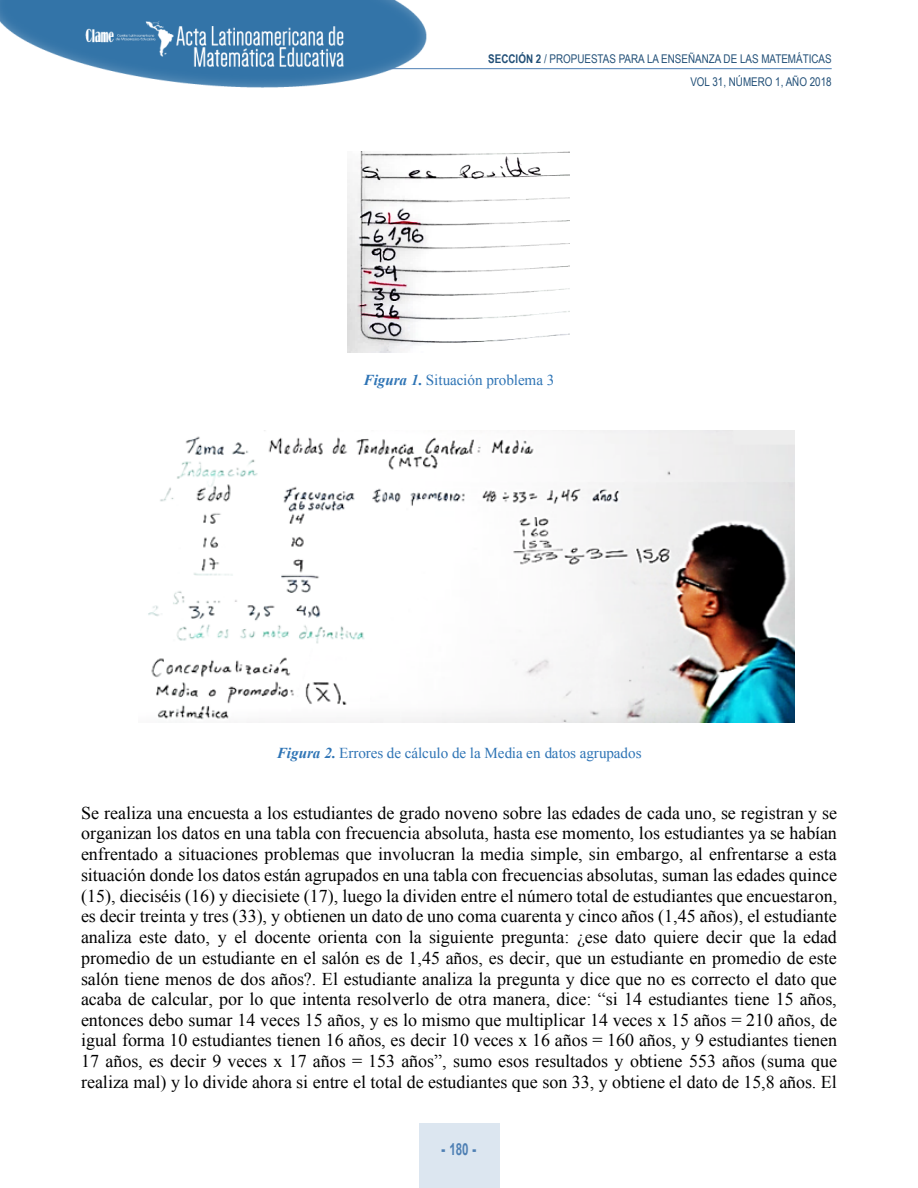
<style>
.page{position:relative;width:918px;height:1188px;background:#fff}
.page>*{position:absolute;margin:0;border:0;box-sizing:border-box;transform-origin:0 0}
.t1{font:18px/20.7px "Times New Roman";color:#000;text-align:justify}
.t2{font:700 16.5px "Arial";color:#4f80b4;scale:.7 1}
.t3{font:15.15px "Times New Roman";color:#2e74b5}
.t4{font:12px/23px "Arial Narrow";color:#214f77;text-align:right}
.s1{font-weight:700}
.s2{font-weight:700;font-style:italic}
.s3{font-weight:900}
</style>
<div class="page">
<img style="left:0;top:0;width:435px;height:88px">
<hr style="left:389px;top:68px;width:443px;height:1px;background:#4f80b4">
<div style="left:419px;top:1123px;width:80px;height:65px;background:#dce6f0"></div>
<img style="left:348px;top:151px;width:222px;height:202px">
<img style="left:148px;top:431px;width:646px;height:291px">
<p class="t4" style="left:488px;top:47px;width:345px"><span class="s1">SECCIÓN 2</span> / PROPUESTAS PARA LA ENSEÑANZA DE LAS MATEMÁTICAS<br>VOL 31, NÚMERO 1, AÑO 2018</p>
<p class="t3" style="left:364px;top:372px;width:192px"><span class="s2">Figura 1</span><span class="s1">.</span> Situación problema 3</p>
<p class="t3" style="left:277px;top:744px;width:366px"><span class="s2">Figura 2</span><span class="s1">.</span> Errores de cálculo de la Media en datos agrupados</p>
<p class="t1" style="left:81px;top:803px;width:758px">Se realiza una encuesta a los estudiantes de grado noveno sobre las edades de cada uno, se registran y se organizan los datos en una tabla con frecuencia absoluta, hasta ese momento, los estudiantes ya se habían enfrentado a situaciones problemas que involucran la media simple, sin embargo, al enfrentarse a esta situación donde los datos están agrupados en una tabla con frecuencias absolutas, suman las edades quince (15), dieciséis (16) y diecisiete (17), luego la dividen entre el número total de estudiantes que encuestaron, es decir treinta y tres (33), y obtienen un dato de uno coma cuarenta y cinco años (1,45 años), el estudiante analiza este dato, y el docente orienta con la siguiente pregunta: ¿ese dato quiere decir que la edad promedio de un estudiante en el salón es de 1,45 años, es decir, que un estudiante en promedio de este salón tiene menos de dos años?. El estudiante analiza la pregunta y dice que no es correcto el dato que acaba de calcular, por lo que intenta resolverlo de otra manera, dice: “si 14 estudiantes tiene 15 años, entonces debo sumar 14 veces 15 años, y es lo mismo que multiplicar 14 veces x 15 años = 210 años, de igual forma 10 estudiantes tienen 16 años, es decir 10 veces x 16 años = 160 años, y 9 estudiantes tienen 17 años, es decir 9 veces x 17 años = 153 años”, sumo esos resultados y obtiene 553 años (suma que realiza mal) y lo divide ahora si entre el total de estudiantes que son 33, y obtiene el dato de 15,8 años. El</p>
<p class="t2" style="left:442px;top:1140px;width:51px"><span class="s3">-</span> 180 <span class="s3">-</span></p>
</div>
